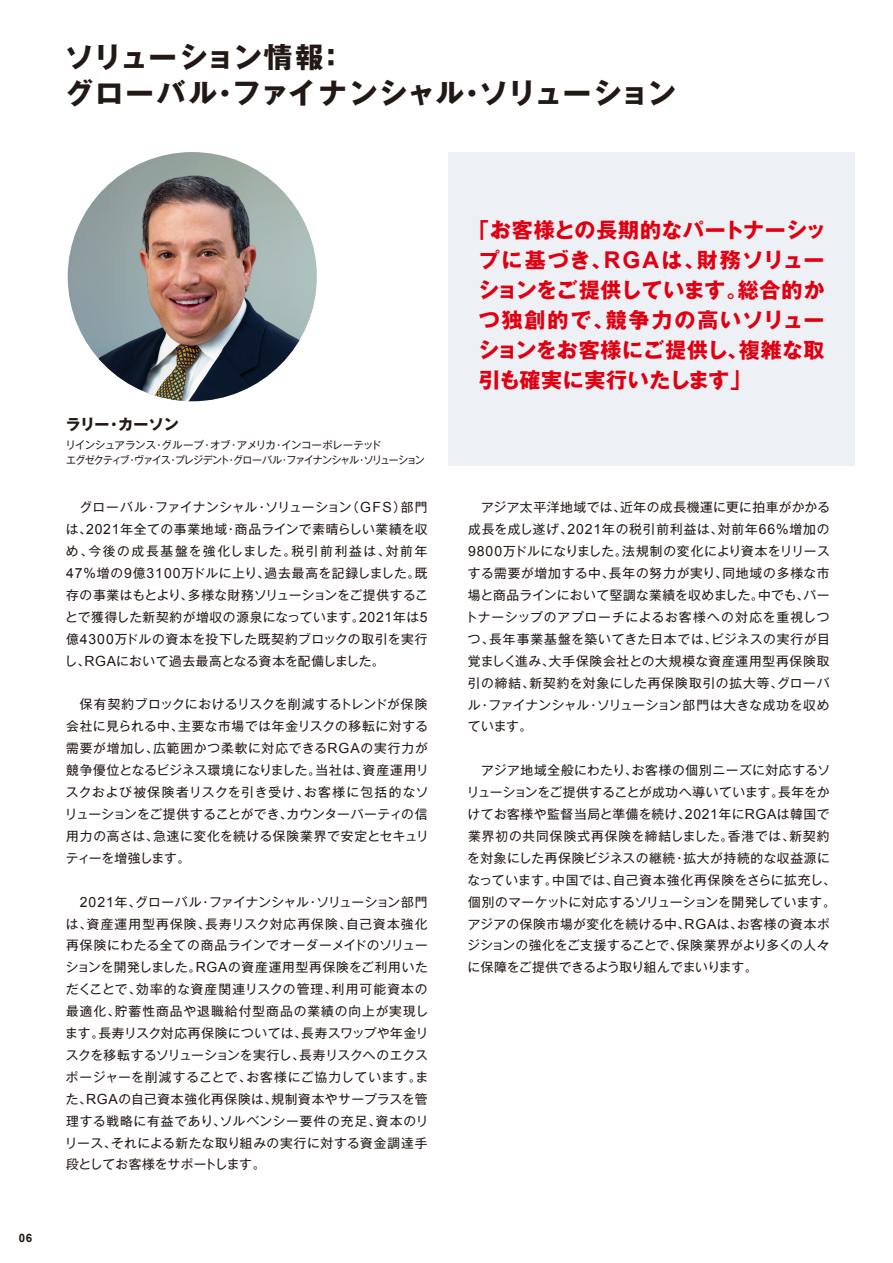
<style>
.page{position:relative;width:893px;height:1263px;background:#fff}
.page>*{position:absolute;margin:0;border:0;box-sizing:border-box;transform-origin:0 0}
.t1{font:700 28.5px/36px "Gothic MB101 Pro";letter-spacing:.005em;color:#221815}
.t2{font:700 21px/30px "Gothic MB101 Pro";letter-spacing:.03em;color:#e10012;text-align:justify}
.t3{font:700 15px "Gothic MB101 Pro";letter-spacing:-.005em;color:#221815}
.t4{font:12.75px/21.9px "Gothic MB101 Pro";letter-spacing:.035em;color:#221815;text-align:justify}
.t5{font:700 11.55px "Arial";color:#221815}
.t6{font:10.5px/15px "Gothic MB101 Pro";letter-spacing:-.07em;color:#221815}
.s1{font-family:"Arial";font-size:14.1px}
.s2{font-family:"Arial";font-size:23.1px}
</style>
<div class="page">
<div style="left:448px;top:152px;width:407px;height:314px;background:#edf1f5"></div>
<img style="left:68px;top:152px;width:249px;height:249px;border-radius:125px">
<h1 class="t1" style="left:65px;top:36px;width:613px">ソリューション情報：<br>グローバル・ファイナンシャル・ソリューション</h1>
<p class="t5" style="left:19px;top:1231px;width:15px">06</p>
<p class="t3" style="left:66px;top:412px;width:114px">ラリー・カーソン</p>
<p class="t6" style="left:65px;top:436px;width:361px">リインシュアランス・グループ・オブ・アメリカ・インコーポレーテッド<br>エグゼクティブ・ヴァイス・プレジデント・グローバル・ファイナンシャル・ソリューション</p>
<p class="t4" style="left:65px;top:495px;width:365px">　グローバル・ファイナンシャル・ソリューション（<span class="s1">GFS</span>）部門は、<span class="s1">2021</span>年全ての事業地域・商品ラインで素晴らしい業績を収め、今後の成長基盤を強化しました。税引前利益は、対前年<span class="s1">47%</span>増の<span class="s1">9</span>億<span class="s1">3100</span>万ドルに上り、過去最高を記録しました。既存の事業はもとより、多様な財務ソリューションをご提供することで獲得した新契約が増収の源泉になっています。<span class="s1">2021</span>年は<span class="s1">5</span>億<span class="s1">4300</span>万ドルの資本を投下した既契約ブロックの取引を実行し、<span class="s1">RGA</span>において過去最高となる資本を配備しました。</p>
<p class="t4" style="left:65px;top:692px;width:365px">　保有契約ブロックにおけるリスクを削減するトレンドが保険会社に見られる中、主要な市場では年金リスクの移転に対する需要が増加し、広範囲かつ柔軟に対応できる<span class="s1">RGA</span>の実行力が競争優位となるビジネス環境になりました。当社は、資産運用リスクおよび被保険者リスクを引き受け、お客様に包括的なソリューションをご提供することができ、カウンターパーティの信用力の高さは、急速に変化を続ける保険業界で安定とセキュリティーを増強します。</p>
<p class="t4" style="left:65px;top:889px;width:365px;text-indent:15px"><span class="s1">2021</span>年、グローバル・ファイナンシャル・ソリューション部門は、資産運用型再保険、長寿リスク対応再保険、自己資本強化再保険にわたる全ての商品ラインでオーダーメイドのソリューションを開発しました。<span class="s1">RGA</span>の資産運用型再保険をご利用いただくことで、効率的な資産関連リスクの管理、利用可能資本の最適化、貯蓄性商品や退職給付型商品の業績の向上が実現します。長寿リスク対応再保険については、長寿スワップや年金リスクを移転するソリューションを実行し、長寿リスクへのエクスポージャーを削減することで、お客様にご協力しています。また、<span class="s1">RGA</span>の自己資本強化再保険は、規制資本やサープラスを管理する戦略に有益であり、ソルベンシー要件の充足、資本のリリース、それによる新たな取り組みの実行に対する資金調達手段としてお客様をサポートします。</p>
<h2 class="t2" style="left:478px;top:213px;width:350px;text-indent:-10px">「お客様との長期的なパートナーシップに基づき、<span class="s2">RGA</span>は、財務ソリューションをご提供しています。総合的かつ独創的で、競争力の高いソリューションをお客様にご提供し、複雑な取引も確実に実行いたします」</h2>
<p class="t4" style="left:465px;top:495px;width:366px">　アジア太平洋地域では、近年の成長機運に更に拍車がかかる成長を成し遂げ、<span class="s1">2021</span>年の税引前利益は、対前年<span class="s1">66%</span>増加の<span class="s1">9800</span>万ドルになりました。法規制の変化により資本をリリースする需要が増加する中、長年の努力が実り、同地域の多様な市場と商品ラインにおいて堅調な業績を収めました。中でも、パートナーシップのアプローチによるお客様への対応を重視しつつ、長年事業基盤を築いてきた日本では、ビジネスの実行が目覚ましく進み、大手保険会社との大規模な資産運用型再保険取引の締結、新契約を対象にした再保険取引の拡大等、グローバル・ファイナンシャル・ソリューション部門は大きな成功を収めています。</p>
<p class="t4" style="left:467px;top:758px;width:371px;text-align:left">　アジア地域全般にわたり、お客様の個別ニーズに対応するソリューションをご提供することが成功へ導いています。長年をかけてお客様や監督当局と準備を続け、<span class="s1">2021</span>年に<span class="s1">RGA</span>は韓国で業界初の共同保険式再保険を締結しました。香港では、新契約を対象にした再保険ビジネスの継続・拡大が持続的な収益源になっています。中国では、自己資本強化再保険をさらに拡充し、個別のマーケットに対応するソリューションを開発しています。アジアの保険市場が変化を続ける中、<span class="s1">RGA</span>は、お客様の資本ポジションの強化をご支援することで、保険業界がより多くの人々に保障をご提供できるよう取り組んでまいります。</p>
</div>
